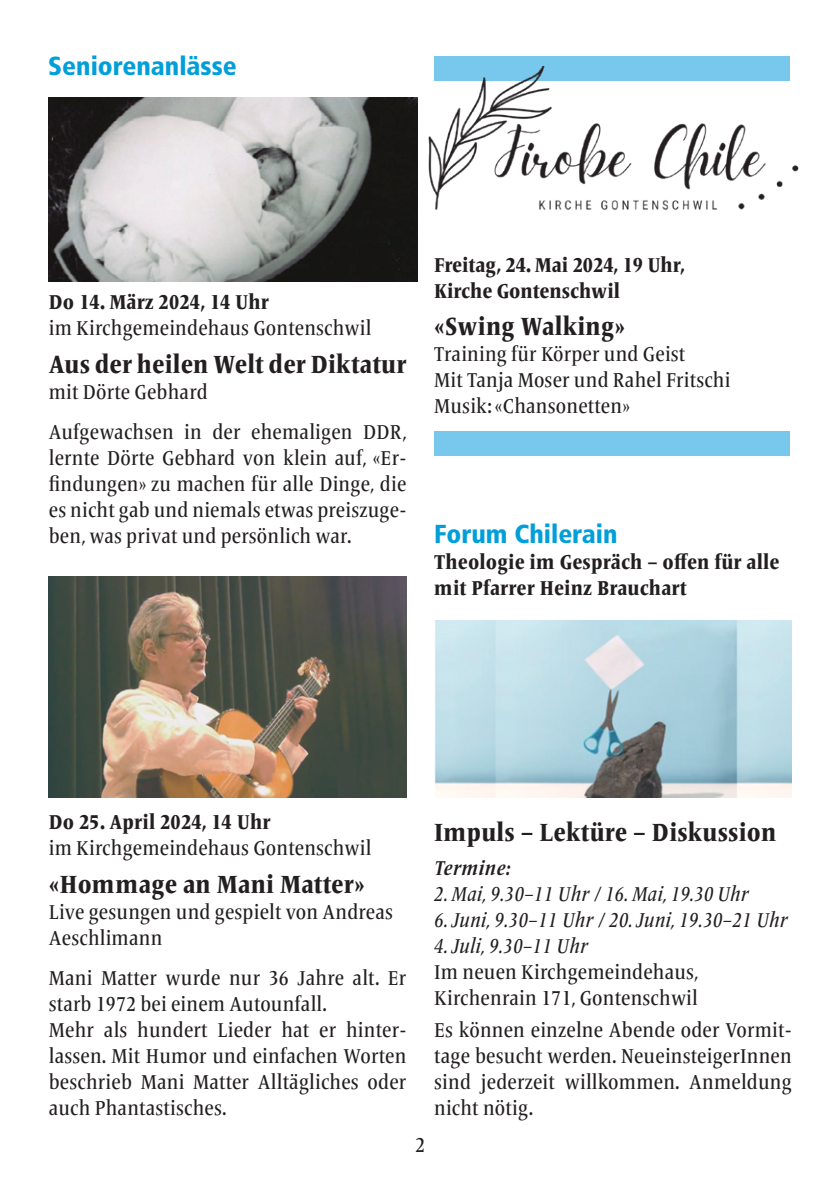
<style>
.page{position:relative;width:840px;height:1191px;background:#fff}
.page>*{position:absolute;margin:0;border:0;box-sizing:border-box;transform-origin:0 0}
.Grundtext{font:26px "Frutiger Serif LT Pro Hvy Cn";letter-spacing:.01em;color:#231f20}
.Titel{font:900 condensed 26px "Frutiger LT Std";color:#009fda}
.Grundtext-2{font:500 condensed 21px/26px "Frutiger Serif LT Pro";letter-spacing:.01em;color:#231f20;text-align:justify}
.Grundtext-3{font:21px "Frutiger Serif LT Pro Hvy Cn";letter-spacing:.01em;color:#231f20}
.Grundtext-4{font:italic 500 condensed 21px "Frutiger Serif LT Pro";letter-spacing:.01em;color:#231f20}
.Titel-2{font:21px "Frutiger Serif LT Pro Hvy Cn";color:#231f20}
.Grundtext-5{font:italic 700 condensed 21px "Frutiger Serif LT Pro";letter-spacing:.02em;color:#231f20}
</style>
<div class="page">
<div style="left:434px;top:57px;width:355px;height:24px;background:#78c7ed"></div>
<div style="left:434px;top:431px;width:355px;height:24px;background:#78c7ed"></div>
<img style="left:428px;top:66px;width:371px;height:144px">
<img style="left:434px;top:620px;width:357px;height:177px">
<img style="left:49px;top:576px;width:357px;height:221px">
<img style="left:49px;top:97px;width:368px;height:185px">
<p class="Titel" style="left:48px;top:50px;width:190px">Seniorenanlässe</p>
<p class="Grundtext-3" style="left:49px;top:289px;width:222px">Do 14. März 2024, 14 Uhr</p>
<p class="Grundtext-2" style="left:49px;top:315px;width:324px">im Kirchgemeindehaus Gontenschwil</p>
<p class="Grundtext" style="left:49px;top:349px;width:359px">Aus der heilen Welt der Diktatur</p>
<p class="Grundtext-2" style="left:49px;top:379px;width:160px">mit Dörte Gebhard</p>
<p class="Grundtext-2" style="left:49px;top:419px;width:359px">Aufgewachsen in der ehemaligen DDR, lernte Dörte Gebhard von klein auf, «Er&shy;findungen» zu machen für alle Dinge, die es nicht gab und niemals etwas preiszuge&shy;ben, was privat und persönlich war.</p>
<p class="Titel-2" style="left:434px;top:252px;width:252px">Freitag, 24. Mai 2024, 19 Uhr,</p>
<p class="Titel-2" style="left:434px;top:278px;width:187px">Kirche Gontenschwil</p>
<p class="Grundtext" style="left:434px;top:311px;width:192px">«Swing Walking»</p>
<p class="Grundtext-2" style="left:434px;top:341px;width:252px">Training für Körper und Geist</p>
<p class="Grundtext-2" style="left:434px;top:367px;width:298px">Mit Tanja Moser und Rahel Fritschi</p>
<p class="Grundtext-2" style="left:434px;top:393px;width:197px">Musik: «Chansonetten»</p>
<p class="Titel" style="left:434px;top:518px;width:185px">Forum Chilerain</p>
<p class="Grundtext-3" style="left:434px;top:549px;width:346px">Theologie im Gespräch – offen für alle</p>
<p class="Grundtext-3" style="left:434px;top:575px;width:254px">mit Pfarrer Heinz Brauchart</p>
<p class="Grundtext-3" style="left:49px;top:809px;width:223px">Do 25. April 2024, 14 Uhr</p>
<p class="Grundtext-2" style="left:49px;top:835px;width:324px">im Kirchgemeindehaus Gontenschwil</p>
<p class="Grundtext" style="left:49px;top:869px;width:317px">«Hommage an Mani Matter»</p>
<p class="Grundtext-2" style="left:49px;top:899px;width:345px">Live gesungen und gespielt von Andreas<br>Aeschlimann</p>
<p class="Grundtext-2" style="left:49px;top:965px;width:359px">Mani Matter wurde nur 36 Jahre alt. Er starb 1972 bei einem Autounfall.</p>
<p class="Grundtext-2" style="left:49px;top:1017px;width:359px">Mehr als hundert Lieder hat er hinter&shy;lassen. Mit Humor und einfachen Worten beschrieb Mani Matter Alltägliches oder auch Phantastisches.</p>
<p class="Grundtext-2" style="left:415px;top:1131px;width:11px">2</p>
<p class="Grundtext" style="left:434px;top:817px;width:343px">Impuls – Lektüre – Diskussion</p>
<p class="Grundtext-5" style="left:434px;top:855px;width:78px">Termine:</p>
<p class="Grundtext-4" style="left:434px;top:881px;width:315px">2. Mai, 9.30–11 Uhr / 16. Mai, 19.30 Uhr</p>
<p class="Grundtext-4" style="left:434px;top:907px;width:355px">6. Juni, 9.30–11 Uhr / 20. Juni, 19.30–21 Uhr</p>
<p class="Grundtext-4" style="left:434px;top:933px;width:155px">4. Juli, 9.30–11 Uhr</p>
<p class="Grundtext-2" style="left:434px;top:959px;width:266px">Im neuen Kirchgemeindehaus,</p>
<p class="Grundtext-2" style="left:434px;top:985px;width:265px">Kirchenrain 171, Gontenschwil</p>
<p class="Grundtext-2" style="left:434px;top:1017px;width:359px">Es können einzelne Abende oder Vormit&shy;tage besucht werden. NeueinsteigerInnen sind jederzeit willkommen. Anmeldung nicht nötig.</p>
</div>
